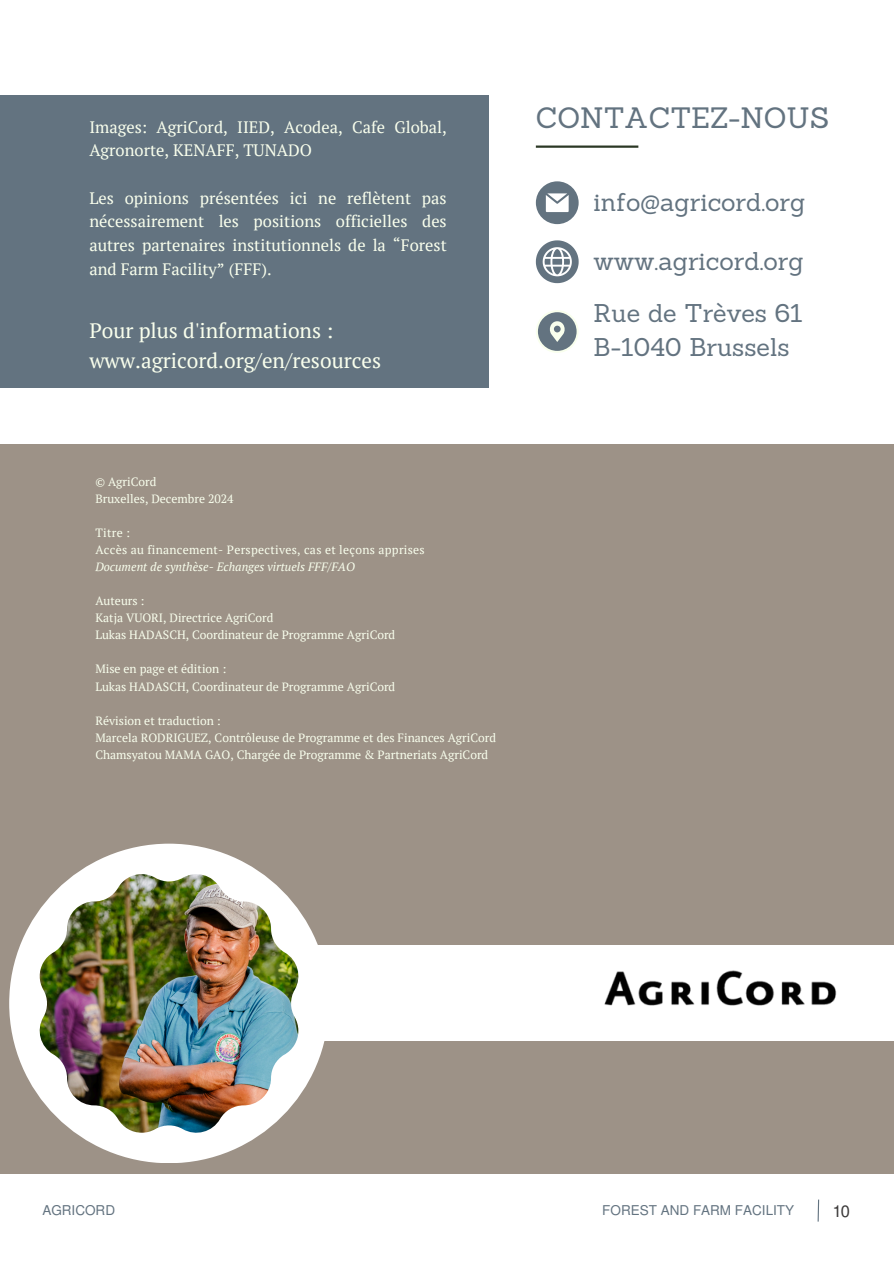
<style>
.page{position:relative;width:894px;height:1264px;background:#fff}
.page>*{position:absolute;margin:0;border:0;box-sizing:border-box;transform-origin:0 0}
.t1{font:28.65px "Sanchez";color:#637380}
.t2{font:25.05px/34px "Sanchez";color:#637380}
.t3{font:21px/30.3px "PT Serif";color:#f9ffed}
.t4{font:16.5px/23.7px "PT Serif";color:#f9ffed;text-align:justify}
.t5{font:16.5px "Mukti";color:#3b3939}
.t6{font:13.5px "Mukti";color:#637380}
.t7{font:12px "PT Serif";color:#f9ffed}
.t8{font:12px "PT Serif";letter-spacing:.025em;color:#f9ffed}
.t9{font:italic 12px "PT Serif";color:#f9ffed}
</style>
<div class="page">
<svg style="left:817px;top:1199px;width:2px;height:23px"></svg>
<div style="left:0;top:444px;width:893px;height:730px;background:#9d9287"></div>
<div style="left:229px;top:945px;width:664px;height:95px;background:#fff"></div>
<img style="left:604px;top:970px;width:233px;height:36px">
<div style="left:9px;top:843px;width:320px;height:320px;background:#fff;border-radius:50%"></div>
<img style="left:40px;top:874px;width:258px;height:258px">
<svg style="left:535px;top:181px;width:43px;height:43px"></svg>
<svg style="left:535px;top:240px;width:43px;height:43px"></svg>
<svg style="left:536px;top:310px;width:42px;height:43px"></svg>
<hr style="left:535px;top:145px;width:103px;height:3px;background:#2b3825">
<div style="left:0;top:95px;width:488px;height:292px;background:#637380"></div>
<h2 class="t4" style="left:89px;top:115px;width:359px">Images: AgriCord, IIED, Acodea, Cafe Global,</h2>
<h2 class="t4" style="left:89px;top:138px;width:224px">Agronorte, KENAFF, TUNADO</h2>
<p class="t4" style="left:89px;top:186px;width:359px">Les opinions présentées ici ne reflètent pas nécessairement les positions officielles des autres partenaires institutionnels de la “Forest and Farm Facility” (FFF).</p>
<h2 class="t3" style="left:89px;top:314px;width:293px">Pour plus d'informations : www.agricord.org/en/resources</h2>
<p class="t1" style="left:535px;top:99px;width:295px">CONTACTEZ-NOUS</p>
<p class="t2" style="left:593px;top:184px;width:213px">info@agricord.org</p>
<p class="t2" style="left:593px;top:243px;width:211px">www.agricord.org</p>
<h2 class="t2" style="left:593px;top:296px;width:211px">Rue de Trèves 61<br>B-1040 Brussels</h2>
<p class="t7" style="left:95px;top:474px;width:62px">© AgriCord</p>
<p class="t7" style="left:95px;top:491px;width:140px">Bruxelles, Decembre 2024</p>
<p class="t7" style="left:95px;top:525px;width:36px">Titre :</p>
<p class="t8" style="left:95px;top:542px;width:331px">Accès au financement- Perspectives, cas et leçons apprises</p>
<p class="t9" style="left:95px;top:559px;width:261px">Document de synthèse- Echanges virtuels FFF/FAO</p>
<p class="t7" style="left:95px;top:593px;width:51px">Auteurs :</p>
<p class="t7" style="left:95px;top:610px;width:179px">Katja VUORI, Directrice AgriCord</p>
<p class="t7" style="left:95px;top:627px;width:301px">Lukas HADASCH, Coordinateur de Programme AgriCord</p>
<p class="t7" style="left:95px;top:661px;width:132px">Mise en page et édition :</p>
<p class="t7" style="left:95px;top:678px;width:301px">Lukas HADASCH, Coordinateur de Programme AgriCord</p>
<p class="t7" style="left:95px;top:712px;width:127px">Révision et traduction :</p>
<p class="t7" style="left:95px;top:729px;width:402px">Marcela RODRIGUEZ, Contrôleuse de Programme et des Finances AgriCord</p>
<p class="t7" style="left:95px;top:746px;width:394px">Chamsyatou MAMA GAO, Chargée de Programme &amp; Partneriats AgriCord</p>
<h3 class="t6" style="left:42px;top:1200px;width:74px">AGRICORD</h3>
<h4 class="t6" style="left:602px;top:1200px;width:193px">FOREST AND FARM FACILITY</h4>
<h1 class="t5" style="left:832px;top:1199px;width:18px">10</h1>
</div>
